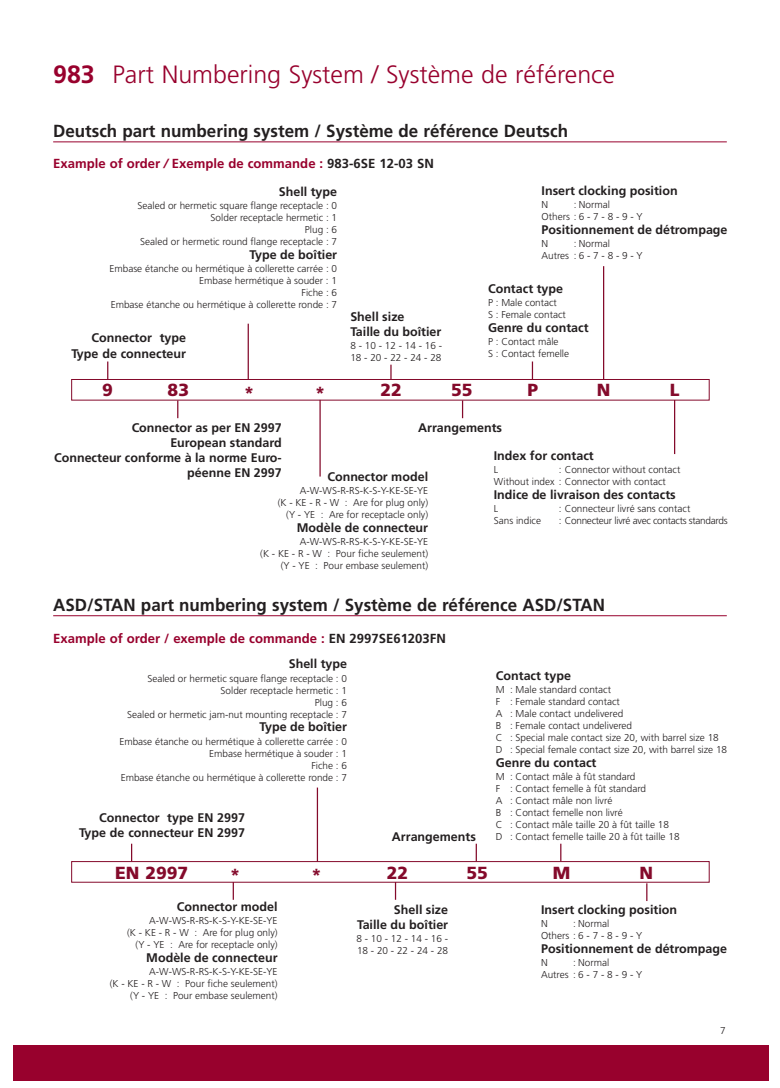
<style>
.page{position:relative;width:780px;height:1088px;background:#fff}
.page>*{position:absolute;margin:0;border:0;box-sizing:border-box;transform-origin:0 0}
.t1{font:300 25px "Frutiger";color:#98012d}
.t2{font:700 17.5px "Frutiger";color:#231f20}
.t3{font:900 17.5px "Frutiger";color:#840a2b}
.t4{font:700 13.12px "Frutiger";color:#98012d}
.t5{font:700 12.5px/15px "Frutiger";color:#231f20;text-align:right}
.t6{font:300 10px/12px "Frutiger";color:#231f20;text-align:right}
.t7{font:300 10px "Frutiger";letter-spacing:-.03em;color:#231f20}
.s1{font-weight:700}
.s2{font-style:italic}
.s3{color:#231f20}
</style>
<div class="page">
<div style="left:71px;top:379px;width:638px;height:21px;border:1px solid #840a2b"></div>
<svg style="left:107px;top:361px;width:1px;height:18px"></svg>
<hr style="left:247px;top:324px;width:2px;height:55px;background:#840a2b">
<hr style="left:603px;top:266px;width:1px;height:113px;background:#840a2b">
<svg style="left:390px;top:365px;width:1px;height:15px"></svg>
<svg style="left:532px;top:361px;width:1px;height:18px"></svg>
<hr style="left:674px;top:400px;width:1px;height:54px;background:#840a2b">
<hr style="left:319px;top:400px;width:2px;height:76px;background:#840a2b">
<div style="left:71px;top:861px;width:638px;height:21px;border:1px solid #840a2b"></div>
<svg style="left:131px;top:844px;width:1px;height:17px"></svg>
<hr style="left:317px;top:787px;width:1px;height:74px;background:#840a2b">
<svg style="left:646px;top:883px;width:1px;height:18px"></svg>
<svg style="left:177px;top:400px;width:1px;height:18px"></svg>
<svg style="left:462px;top:400px;width:1px;height:18px"></svg>
<svg style="left:475px;top:844px;width:2px;height:17px"></svg>
<svg style="left:395px;top:882px;width:1px;height:18px"></svg>
<svg style="left:560px;top:844px;width:1px;height:17px"></svg>
<svg style="left:233px;top:882px;width:1px;height:18px"></svg>
<hr style="left:53px;top:142px;width:673px;height:1px;background:#98012d">
<hr style="left:53px;top:615px;width:673px;height:1px;background:#98012d">
<div style="left:14px;top:1045px;width:754px;height:36px;background:#98012d"></div>
<h1 class="t1" style="left:53px;top:64px;width:563px"><span class="s1">983</span> Part Numbering System / Système de référence</h1>
<h2 class="t2" style="left:53px;top:124px;width:516px">Deutsch part numbering system / Système de référence Deutsch</h2>
<h3 class="t4" style="left:53px;top:158px;width:382px">Example of order <span class="s2">/</span> Exemple de commande : <span class="s3">983-6SE 12-03 SN</span></h3>
<p class="t5" style="left:279px;top:185px;width:60px">Shell type</p>
<p class="t6" style="left:137px;top:200px;width:201px">Sealed or hermetic square flange receptacle : 0<br>Solder receptacle hermetic : 1<br>Plug : 6<br>Sealed or hermetic round flange receptacle : 7</p>
<p class="t5" style="left:249px;top:248px;width:89px">Type de boîtier</p>
<p class="t6" style="left:109px;top:263px;width:229px">Embase étanche ou hermétique à collerette carrée : 0<br>Embase hermétique à souder : 1<br>Fiche : 6<br>Embase étanche ou hermétique à collerette ronde : 7</p>
<p class="t5" style="left:71px;top:332px;width:116px">Connector type<br>Type de connecteur</p>
<p class="t5" style="left:350px;top:310px;width:92px;text-align:left">Shell size<br>Taille du boîtier</p>
<p class="t6" style="left:350px;top:340px;width:93px;text-align:left">8-10-12-14-16-<br>18-20-22-24-28</p>
<p class="t5" style="left:541px;top:184px;width:138px">Insert clocking position</p>
<p class="t6" style="left:541px;top:199px;width:8px">N</p>
<p class="t6" style="left:541px;top:199px;width:103px;text-align:center">: Normal<br>Others:6-7-8-9-Y</p>
<p class="t5" style="left:541px;top:223px;width:187px">Positionnement de détrompage</p>
<p class="t6" style="left:541px;top:238px;width:8px">N</p>
<p class="t6" style="left:541px;top:238px;width:103px;text-align:center">: Normal<br>Autres :6-7-8-9-Y</p>
<p class="t5" style="left:488px;top:282px;width:76px">Contact type</p>
<p class="t6" style="left:488px;top:297px;width:79px;text-align:left">P : Male contact<br>S : Female contact</p>
<p class="t5" style="left:488px;top:321px;width:102px">Genre du contact</p>
<p class="t6" style="left:488px;top:336px;width:83px;text-align:left">P : Contact mâle<br>S : Contact femelle</p>
<h2 class="t3" style="left:102px;top:383px;width:12px">9</h2>
<h2 class="t3" style="left:168px;top:383px;width:23px">83</h2>
<h2 class="t3" style="left:244px;top:386px;width:12px">*</h2>
<h2 class="t3" style="left:315px;top:386px;width:12px">*</h2>
<h2 class="t3" style="left:380px;top:383px;width:23px">22</h2>
<h2 class="t3" style="left:451px;top:383px;width:23px">55</h2>
<h2 class="t3" style="left:527px;top:383px;width:12px">P</h2>
<h2 class="t3" style="left:597px;top:383px;width:15px">N</h2>
<h2 class="t3" style="left:669px;top:383px;width:11px">L</h2>
<p class="t5" style="left:132px;top:421px;width:152px">Connector as per EN 2997</p>
<p class="t5" style="left:418px;top:421px;width:86px">Arrangements</p>
<p class="t5" style="left:54px;top:436px;width:229px">European standard<br>Connecteur conforme à la norme Euro&shy;péenne EN 2997</p>
<p class="t5" style="left:494px;top:449px;width:101px">Index for contact</p>
<p class="t6" style="left:494px;top:465px;width:6px">L</p>
<p class="t6" style="left:494px;top:465px;width:188px;text-align:left;text-indent:65px">: Connector without contact<br>Without index : Connector with contact</p>
<p class="t5" style="left:494px;top:488px;width:183px">Indice de livraison des contacts</p>
<p class="t6" style="left:494px;top:504px;width:6px">L</p>
<p class="t6" style="left:559px;top:504px;width:133px">: Connecteur livré sans contact</p>
<p class="t6" style="left:494px;top:516px;width:49px">Sans indice</p>
<p class="t7" style="left:559px;top:517px;width:170px">: Connecteur livré avec contacts standards</p>
<p class="t5" style="left:327px;top:470px;width:102px">Connector model</p>
<p class="t6" style="left:278px;top:485px;width:152px">A-W-WS-R-RS-K-S-Y-KE-SE-YE<br>(K - KE - R - W : Are for plug only) (Y - YE : Are for receptacle only)</p>
<p class="t5" style="left:297px;top:521px;width:133px">Modèle de connecteur</p>
<p class="t6" style="left:260px;top:536px;width:169px">A-W-WS-R-RS-K-S-Y-KE-SE-YE<br>(K - KE - R - W : Pour fiche seulement) (Y - YE : Pour embase seulement)</p>
<h2 class="t2" style="left:53px;top:598px;width:553px">ASD/STAN part numbering system / Système de référence ASD/STAN</h2>
<h3 class="t4" style="left:53px;top:633px;width:394px">Example of order / exemple de commande : <span class="s3">EN 2997SE61203FN</span></h3>
<p class="t5" style="left:289px;top:657px;width:60px">Shell type</p>
<p class="t6" style="left:127px;top:673px;width:221px">Sealed or hermetic square flange receptacle : 0<br>Solder receptacle hermetic : 1<br>Plug : 6<br>Sealed or hermetic jam-nut mounting receptacle : 7</p>
<p class="t5" style="left:259px;top:720px;width:89px">Type de boîtier</p>
<p class="t6" style="left:119px;top:736px;width:229px">Embase étanche ou hermétique à collerette carrée : 0<br>Embase hermétique à souder : 1<br>Fiche : 6<br>Embase étanche ou hermétique à collerette ronde : 7</p>
<p class="t5" style="left:79px;top:811px;width:167px">Connector type EN 2997<br>Type de connecteur EN 2997</p>
<p class="t5" style="left:496px;top:669px;width:76px">Contact type</p>
<p class="t6" style="left:496px;top:684px;width:233px;text-align:left">M : Male standard contact<br>F : Female standard contact<br>A : Male contact undelivered<br>B : Female contact undelivered<br>C : Special male contact size 20, with barrel size 18<br>D : Special female contact size 20, with barrel size 18</p>
<p class="t5" style="left:496px;top:756px;width:102px">Genre du contact</p>
<p class="t6" style="left:496px;top:771px;width:174px;text-align:left">M : Contact mâle à fût standard<br>F : Contact femelle à fût standard<br>A : Contact mâle non livré<br>B : Contact femelle non livré<br>C : Contact mâle taille 20 à fût taille 18</p>
<p class="t5" style="left:392px;top:830px;width:86px">Arrangements</p>
<p class="t6" style="left:496px;top:831px;width:185px">D : Contact femelle taille 20 à fût taille 18</p>
<h2 class="t3" style="left:115px;top:865px;width:75px">EN 2997</h2>
<h2 class="t3" style="left:230px;top:868px;width:12px">*</h2>
<h2 class="t3" style="left:311px;top:868px;width:12px">*</h2>
<h2 class="t3" style="left:387px;top:865px;width:23px">22</h2>
<h2 class="t3" style="left:466px;top:865px;width:23px">55</h2>
<h2 class="t3" style="left:553px;top:865px;width:19px">M</h2>
<h2 class="t3" style="left:639px;top:865px;width:15px">N</h2>
<p class="t5" style="left:177px;top:899px;width:102px">Connector model</p>
<p class="t6" style="left:127px;top:915px;width:152px">A-W-WS-R-RS-K-S-Y-KE-SE-YE<br>(K - KE - R - W : Are for plug only) (Y - YE : Are for receptacle only)</p>
<p class="t5" style="left:146px;top:950px;width:133px">Modèle de connecteur</p>
<p class="t6" style="left:110px;top:966px;width:169px">A-W-WS-R-RS-K-S-Y-KE-SE-YE<br>(K - KE - R - W : Pour fiche seulement) (Y - YE : Pour embase seulement)</p>
<p class="t5" style="left:357px;top:903px;width:92px">Shell size<br>Taille du boîtier</p>
<p class="t6" style="left:356px;top:933px;width:93px;text-align:left">8-10-12-14-16-<br>18-20-22-24-28</p>
<p class="t5" style="left:541px;top:903px;width:138px">Insert clocking position</p>
<p class="t6" style="left:541px;top:918px;width:8px">N</p>
<p class="t6" style="left:541px;top:918px;width:103px;text-align:center">: Normal<br>Others:6-7-8-9-Y</p>
<p class="t5" style="left:541px;top:942px;width:187px">Positionnement de détrompage</p>
<p class="t6" style="left:541px;top:957px;width:8px">N</p>
<p class="t6" style="left:541px;top:957px;width:103px;text-align:center">: Normal<br>Autres :6-7-8-9-Y</p>
<p class="t6" style="left:720px;top:1025px;width:7px">7</p>
</div>
